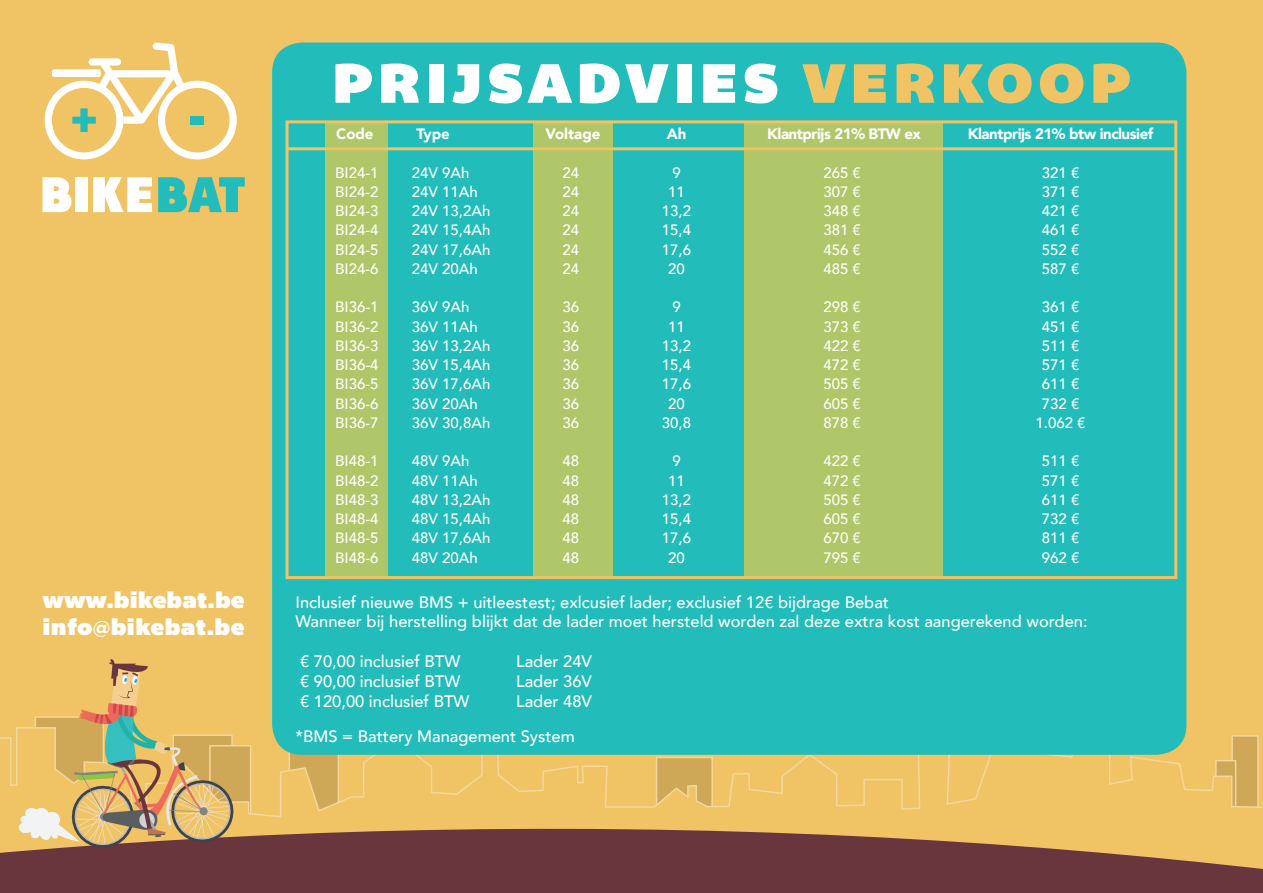
<style>
.page{position:relative;width:1263px;height:893px;background:#f0c364}
.page>*{position:absolute;margin:0;border:0;box-sizing:border-box;transform-origin:0 0}
.t1{font:57px "Bemio";letter-spacing:.09em;color:#fff}
.t2{font:22.5px "Bemio";color:#fff}
.t3{font:500 16.5px "Avenir";color:#fff}
.t4{font:500 15px "Avenir";color:#fff}
.t5{font:900 15px "Avenir";letter-spacing:-.03em;color:#fff}
.t6{font:900 15px "Avenir";color:#fff}
.s1{color:#f0c364}
</style>
<div class="page">
<svg style="left:0;top:726px;width:1263px;height:92px"></svg>
<svg style="left:0;top:828px;width:1263px;height:65px;fill:#68363c"></svg>
<svg style="left:18px;top:659px;width:219px;height:192px"></svg>
<svg style="left:43px;top:177px;width:28px;height:35px"></svg>
<div style="left:75px;top:177px;width:12px;height:35px;background:#fff"></div>
<svg style="left:93px;top:177px;width:59px;height:35px"></svg>
<svg style="left:158px;top:177px;width:87px;height:35px"></svg>
<svg style="left:45px;top:42px;width:192px;height:117px"></svg>
<div style="left:190px;top:116px;width:14px;height:8px;background:#22bcba"></div>
<div style="left:52px;top:69px;width:49px;height:8px;background:#fff;border-radius:2px"></div>
<div style="left:272px;top:43px;width:914px;height:712px;background:#22bcba;border-radius:30px"></div>
<div style="left:325px;top:122px;width:63px;height:456px;background:#afc669"></div>
<div style="left:533px;top:122px;width:79px;height:456px;background:#afc669"></div>
<div style="left:744px;top:122px;width:199px;height:456px;background:#afc669"></div>
<hr style="left:287px;top:147px;width:889px;height:3px;background:#f0c364">
<div style="left:286px;top:120px;width:891px;height:459px;border:3px solid #f0c364"></div>
<p class="t2" style="left:43px;top:582px;width:204px">www.bikebat.be</p>
<p class="t2" style="left:43px;top:609px;width:204px">info@bikebat.be</p>
<p class="t1" style="left:332px;top:38px;width:800px">PRIJSADVIES <span class="s1">VERKOOP</span></p>
<p class="t5" style="left:336px;top:121px;width:39px">Code</p>
<p class="t5" style="left:416px;top:121px;width:35px">Type</p>
<p class="t6" style="left:545px;top:121px;width:57px">Voltage</p>
<p class="t5" style="left:667px;top:121px;width:21px">Ah</p>
<p class="t5" style="left:767px;top:121px;width:155px">Klantprijs 21% BTW ex</p>
<p class="t5" style="left:968px;top:121px;width:187px">Klantprijs 21% btw inclusief</p>
<p class="t4" style="left:335px;top:159px;width:45px">BI24-1</p>
<p class="t4" style="left:412px;top:159px;width:59px">24V 9Ah</p>
<p class="t4" style="left:562px;top:159px;width:18px">24</p>
<p class="t4" style="left:672px;top:159px;width:10px">9</p>
<p class="t4" style="left:823px;top:159px;width:39px">265 €</p>
<p class="t4" style="left:1042px;top:159px;width:39px">321 €</p>
<p class="t4" style="left:335px;top:179px;width:45px">BI24-2</p>
<p class="t4" style="left:412px;top:179px;width:67px">24V 11Ah</p>
<p class="t4" style="left:562px;top:179px;width:18px">24</p>
<p class="t4" style="left:668px;top:179px;width:18px">11</p>
<p class="t4" style="left:823px;top:179px;width:39px">307 €</p>
<p class="t4" style="left:1042px;top:179px;width:39px">371 €</p>
<p class="t4" style="left:335px;top:198px;width:45px">BI24-3</p>
<p class="t4" style="left:412px;top:198px;width:80px">24V 13,2Ah</p>
<p class="t4" style="left:562px;top:198px;width:18px">24</p>
<p class="t4" style="left:662px;top:198px;width:31px">13,2</p>
<p class="t4" style="left:823px;top:198px;width:39px">348 €</p>
<p class="t4" style="left:1042px;top:198px;width:39px">421 €</p>
<p class="t4" style="left:335px;top:217px;width:45px">BI24-4</p>
<p class="t4" style="left:412px;top:217px;width:80px">24V 15,4Ah</p>
<p class="t4" style="left:562px;top:217px;width:18px">24</p>
<p class="t4" style="left:662px;top:217px;width:31px">15,4</p>
<p class="t4" style="left:823px;top:217px;width:39px">381 €</p>
<p class="t4" style="left:1042px;top:217px;width:39px">461 €</p>
<p class="t4" style="left:335px;top:236px;width:45px">BI24-5</p>
<p class="t4" style="left:412px;top:236px;width:80px">24V 17,6Ah</p>
<p class="t4" style="left:562px;top:236px;width:18px">24</p>
<p class="t4" style="left:662px;top:236px;width:31px">17,6</p>
<p class="t4" style="left:823px;top:236px;width:39px">456 €</p>
<p class="t4" style="left:1042px;top:236px;width:39px">552 €</p>
<p class="t4" style="left:335px;top:256px;width:45px">BI24-6</p>
<p class="t4" style="left:412px;top:256px;width:67px">24V 20Ah</p>
<p class="t4" style="left:562px;top:256px;width:18px">24</p>
<p class="t4" style="left:668px;top:256px;width:18px">20</p>
<p class="t4" style="left:823px;top:256px;width:39px">485 €</p>
<p class="t4" style="left:1042px;top:256px;width:39px">587 €</p>
<p class="t4" style="left:335px;top:294px;width:45px">BI36-1</p>
<p class="t4" style="left:412px;top:294px;width:59px">36V 9Ah</p>
<p class="t4" style="left:562px;top:294px;width:18px">36</p>
<p class="t4" style="left:672px;top:294px;width:10px">9</p>
<p class="t4" style="left:823px;top:294px;width:39px">298 €</p>
<p class="t4" style="left:1042px;top:294px;width:39px">361 €</p>
<p class="t4" style="left:335px;top:313px;width:45px">BI36-2</p>
<p class="t4" style="left:412px;top:313px;width:67px">36V 11Ah</p>
<p class="t4" style="left:562px;top:313px;width:18px">36</p>
<p class="t4" style="left:668px;top:313px;width:18px">11</p>
<p class="t4" style="left:823px;top:313px;width:39px">373 €</p>
<p class="t4" style="left:1042px;top:313px;width:39px">451 €</p>
<p class="t4" style="left:335px;top:333px;width:45px">BI36-3</p>
<p class="t4" style="left:412px;top:333px;width:80px">36V 13,2Ah</p>
<p class="t4" style="left:562px;top:333px;width:18px">36</p>
<p class="t4" style="left:662px;top:333px;width:31px">13,2</p>
<p class="t4" style="left:823px;top:333px;width:39px">422 €</p>
<p class="t4" style="left:1042px;top:333px;width:39px">511 €</p>
<p class="t4" style="left:335px;top:352px;width:45px">BI36-4</p>
<p class="t4" style="left:412px;top:352px;width:80px">36V 15,4Ah</p>
<p class="t4" style="left:562px;top:352px;width:18px">36</p>
<p class="t4" style="left:662px;top:352px;width:31px">15,4</p>
<p class="t4" style="left:823px;top:352px;width:39px">472 €</p>
<p class="t4" style="left:1042px;top:352px;width:39px">571 €</p>
<p class="t4" style="left:335px;top:371px;width:45px">BI36-5</p>
<p class="t4" style="left:412px;top:371px;width:80px">36V 17,6Ah</p>
<p class="t4" style="left:562px;top:371px;width:18px">36</p>
<p class="t4" style="left:662px;top:371px;width:31px">17,6</p>
<p class="t4" style="left:823px;top:371px;width:39px">505 €</p>
<p class="t4" style="left:1042px;top:371px;width:39px">611 €</p>
<p class="t4" style="left:335px;top:390px;width:45px">BI36-6</p>
<p class="t4" style="left:412px;top:390px;width:67px">36V 20Ah</p>
<p class="t4" style="left:562px;top:390px;width:18px">36</p>
<p class="t4" style="left:668px;top:390px;width:18px">20</p>
<p class="t4" style="left:823px;top:390px;width:39px">605 €</p>
<p class="t4" style="left:1042px;top:390px;width:39px">732 €</p>
<p class="t4" style="left:335px;top:410px;width:45px">BI36-7</p>
<p class="t4" style="left:412px;top:410px;width:80px">36V 30,8Ah</p>
<p class="t4" style="left:562px;top:410px;width:18px">36</p>
<p class="t4" style="left:662px;top:410px;width:31px">30,8</p>
<p class="t4" style="left:823px;top:410px;width:39px">878 €</p>
<p class="t4" style="left:1035px;top:410px;width:52px">1.062 €</p>
<p class="t4" style="left:335px;top:448px;width:45px">BI48-1</p>
<p class="t4" style="left:412px;top:448px;width:59px">48V 9Ah</p>
<p class="t4" style="left:562px;top:448px;width:18px">48</p>
<p class="t4" style="left:672px;top:448px;width:10px">9</p>
<p class="t4" style="left:823px;top:448px;width:39px">422 €</p>
<p class="t4" style="left:1042px;top:448px;width:39px">511 €</p>
<p class="t4" style="left:335px;top:467px;width:45px">BI48-2</p>
<p class="t4" style="left:412px;top:467px;width:67px">48V 11Ah</p>
<p class="t4" style="left:562px;top:467px;width:18px">48</p>
<p class="t4" style="left:668px;top:467px;width:18px">11</p>
<p class="t4" style="left:823px;top:467px;width:39px">472 €</p>
<p class="t4" style="left:1042px;top:467px;width:39px">571 €</p>
<p class="t4" style="left:335px;top:487px;width:45px">BI48-3</p>
<p class="t4" style="left:412px;top:487px;width:80px">48V 13,2Ah</p>
<p class="t4" style="left:562px;top:487px;width:18px">48</p>
<p class="t4" style="left:662px;top:487px;width:31px">13,2</p>
<p class="t4" style="left:823px;top:487px;width:39px">505 €</p>
<p class="t4" style="left:1042px;top:487px;width:39px">611 €</p>
<p class="t4" style="left:335px;top:506px;width:45px">BI48-4</p>
<p class="t4" style="left:412px;top:506px;width:80px">48V 15,4Ah</p>
<p class="t4" style="left:562px;top:506px;width:18px">48</p>
<p class="t4" style="left:662px;top:506px;width:31px">15,4</p>
<p class="t4" style="left:823px;top:506px;width:39px">605 €</p>
<p class="t4" style="left:1042px;top:506px;width:39px">732 €</p>
<p class="t4" style="left:335px;top:525px;width:45px">BI48-5</p>
<p class="t4" style="left:412px;top:525px;width:80px">48V 17,6Ah</p>
<p class="t4" style="left:562px;top:525px;width:18px">48</p>
<p class="t4" style="left:662px;top:525px;width:31px">17,6</p>
<p class="t4" style="left:823px;top:525px;width:39px">670 €</p>
<p class="t4" style="left:1042px;top:525px;width:39px">811 €</p>
<p class="t4" style="left:335px;top:544px;width:45px">BI48-6</p>
<p class="t4" style="left:412px;top:544px;width:67px">48V 20Ah</p>
<p class="t4" style="left:562px;top:544px;width:18px">48</p>
<p class="t4" style="left:668px;top:544px;width:18px">20</p>
<p class="t4" style="left:823px;top:544px;width:39px">795 €</p>
<p class="t4" style="left:1042px;top:544px;width:39px">962 €</p>
<p class="t3" style="left:296px;top:588px;width:595px">Inclusief nieuwe BMS + uitleestest; exlcusief lader; exclusief 12€ bijdrage Bebat</p>
<p class="t3" style="left:296px;top:607px;width:793px">Wanneer bij herstelling blijkt dat de lader moet hersteld worden zal deze extra kost aangerekend worden:</p>
<p class="t3" style="left:300px;top:647px;width:162px">€ 70,00 inclusief BTW</p>
<p class="t3" style="left:516px;top:647px;width:77px">Lader 24V</p>
<p class="t3" style="left:300px;top:667px;width:162px">€ 90,00 inclusief BTW</p>
<p class="t3" style="left:516px;top:667px;width:77px">Lader 36V</p>
<p class="t3" style="left:300px;top:687px;width:171px">€ 120,00 inclusief BTW</p>
<p class="t3" style="left:516px;top:687px;width:77px">Lader 48V</p>
<p class="t3" style="left:296px;top:721px;width:281px">*BMS = Battery Management System</p>
</div>
